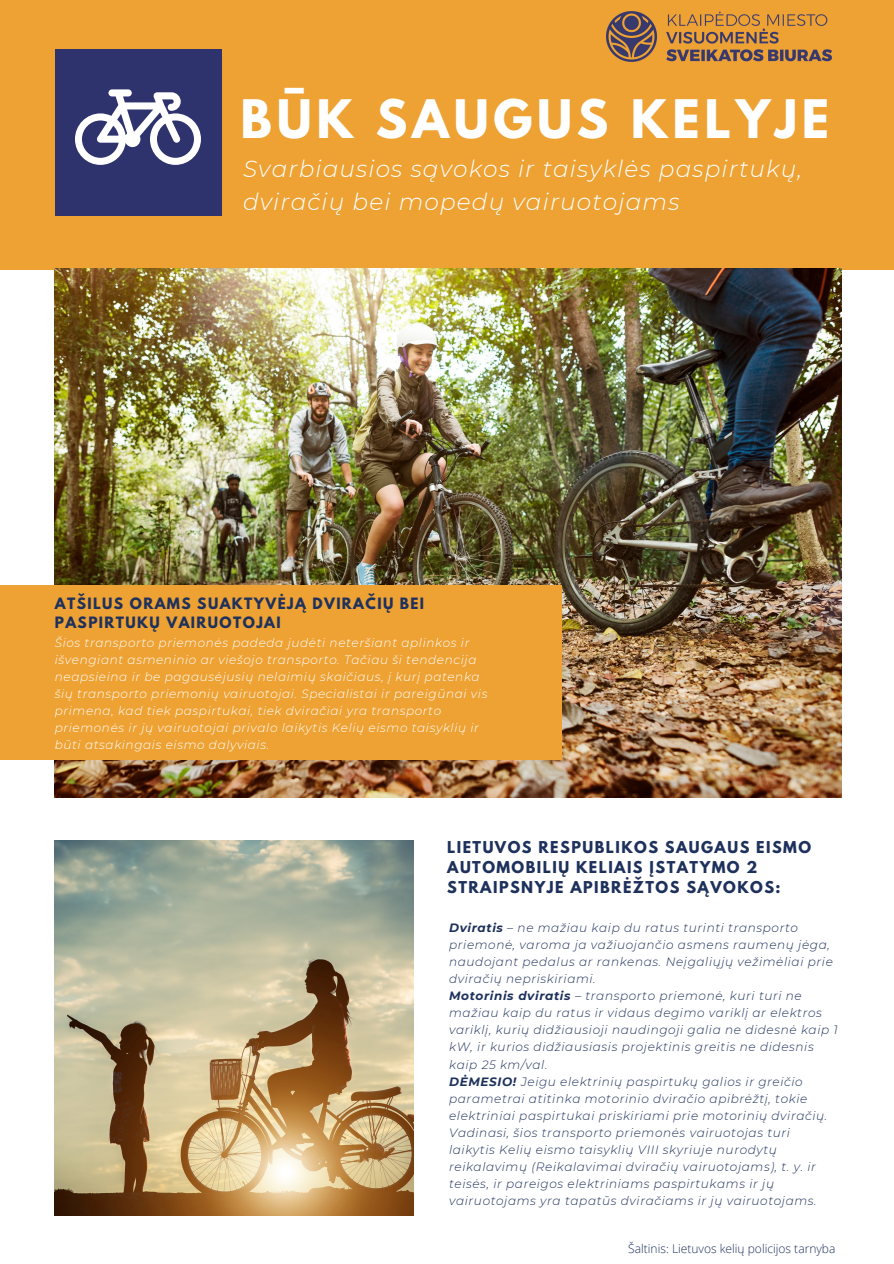
<style>
.page{position:relative;width:894px;height:1264px;background:#fff}
.page>*{position:absolute;margin:0;border:0;box-sizing:border-box;transform-origin:0 0}
.t1{font:700 47.1px "League Spartan";letter-spacing:.1em;color:#fff}
.t2{font:italic 300 23.25px/32.7px "Montserrat";letter-spacing:.05em;color:#fff}
.t3{font:700 14.55px/20.2px "League Spartan";letter-spacing:.1em;color:#1e315c}
.t4{font:700 13.8px/19.2px "League Spartan";letter-spacing:.1em;color:#1e315c}
.t5{font:italic 300 12px/17.1px "Montserrat";letter-spacing:.05em;color:#1e315c}
.t6{font:italic 300 12px/17.1px "Montserrat";letter-spacing:.05em;color:#fff}
.t7{font:300 12px "Open Sans";color:#1e315c}
.s1{font-weight:700}
</style>
<div class="page">
<div style="left:0;top:0;width:893px;height:269px;background:#eea234"></div>
<img style="left:55px;top:269px;width:786px;height:528px">
<div style="left:55px;top:49px;width:166px;height:167px;background:#2e336e"></div>
<div style="left:0;top:585px;width:561px;height:174px;background:#eea234"></div>
<img style="left:55px;top:840px;width:358px;height:375px">
<svg style="left:75px;top:89px;width:126px;height:76px"></svg>
<img style="left:606px;top:11px;width:224px;height:51px">
<p class="t1" style="left:240px;top:95px;width:590px">BŪK SAUGUS KELYJE</p>
<p class="t2" style="left:243px;top:152px;width:560px">Svarbiausios sąvokos ir taisyklės paspirtukų, dviračių bei mopedų vairuotojams</p>
<p class="t4" style="left:55px;top:596px;width:371px">ATŠILUS ORAMS SUAKTYVĖJĄ DVIRAČIŲ BEI<br>PASPIRTUKŲ VAIRUOTOJAI</p>
<p class="t6" style="left:55px;top:633px;width:434px">Šios transporto priemonės padeda judėti neteršiant aplinkos ir išvengiant asmeninio ar viešojo transporto. Tačiau ši tendencija neapsieina ir be pagausėjusių nelaimių skaičiaus, į kurį patenka šių transporto priemonių vairuotojai. Specialistai ir pareigūnai vis primena, kad tiek paspirtukai, tiek dviračiai yra transporto priemonės ir jų vairuotojai privalo laikytis Kelių eismo taisyklių ir būti atsakingais eismo dalyviais.</p>
<p class="t3" style="left:447px;top:838px;width:365px">LIETUVOS RESPUBLIKOS SAUGAUS EISMO<br>AUTOMOBILIŲ KELIAIS ĮSTATYMO 2<br>STRAIPSNYJE APIBRĖŽTOS SĄVOKOS:</p>
<p class="t5" style="left:449px;top:919px;width:385px"><span class="s1">Dviratis</span> – ne mažiau kaip du ratus turinti transporto priemonė, varoma ja važiuojančio asmens raumenų jėga, naudojant pedalus ar rankenas. Neįgaliųjų vežimėliai prie dviračių nepriskiriami.</p>
<p class="t5" style="left:449px;top:987px;width:390px"><span class="s1">Motorinis dviratis</span> – transporto priemonė, kuri turi ne mažiau kaip du ratus ir vidaus degimo variklį ar elektros variklį, kurių didžiausioji naudingoji galia ne didesnė kaip 1 kW, ir kurios didžiausiasis projektinis greitis ne didesnis kaip 25 km/val.</p>
<p class="t5" style="left:449px;top:1072px;width:379px"><span class="s1">DĖMESIO!</span> Jeigu elektrinių paspirtukų galios ir greičio parametrai atitinka motorinio dviračio apibrėžtį, tokie elektriniai paspirtukai priskiriami prie motorinių dviračių.<br>Vadinasi, šios transporto priemonės vairuotojas turi laikytis Kelių eismo taisyklių VIII skyriuje nurodytų reikalavimų (Reikalavimai dviračių vairuotojams), t. y. ir teisės, ir pareigos elektriniams paspirtukams ir jų vairuotojams yra tapatūs dviračiams ir jų vairuotojams.</p>
<p class="t7" style="left:628px;top:1239px;width:208px">Šaltinis: Lietuvos kelių policijos tarnyba</p>
</div>
